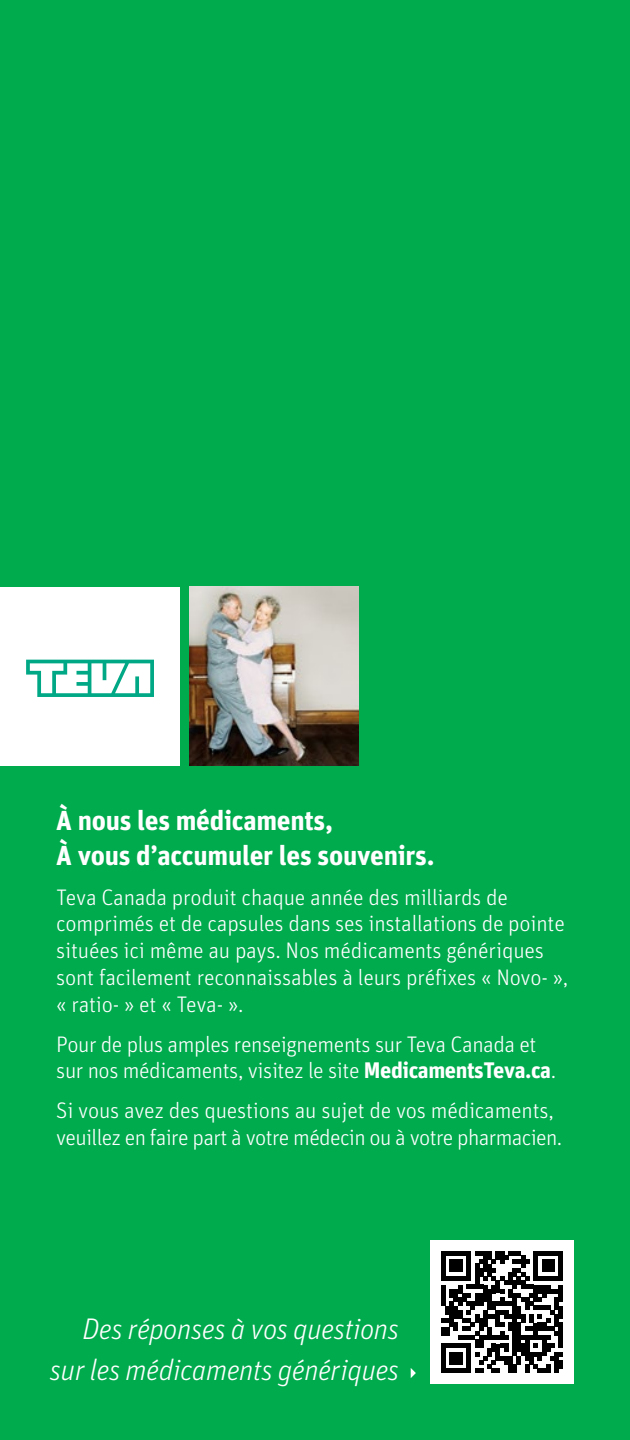
<style>
.page{position:relative;width:630px;height:1440px;background:#00ab4e}
.page>*{position:absolute;margin:0;border:0;box-sizing:border-box;transform-origin:0 0}
.Body_bold{font:italic 300 29.75px "Unit OT";letter-spacing:-.01em;color:#fff}
.Body_no_indent{font:700 27.5px/35px "Unit OT";letter-spacing:-.01em;color:#fff}
.Body_no_indent-2{font:300 22.5px/27px "Unit OT";letter-spacing:-.01em;color:#fff}
.Body_no_indent-3{font:300 22.5px/27px "Unit OT";letter-spacing:-.03em;color:#fff}
.s1{font-weight:700}
</style>
<div class="page">
<div style="left:0;top:587px;width:179px;height:178px;background:#fff"></div>
<svg style="left:26px;top:660px;width:128px;height:37px"></svg>
<img style="left:189px;top:587px;width:170px;height:178px">
<svg style="left:411px;top:1368px;width:5px;height:10px"></svg>
<div style="left:431px;top:1241px;width:143px;height:143px;background:#fff"></div>
<svg style="left:441px;top:1251px;width:122px;height:122px"></svg>
<p class="Body_no_indent" style="left:56px;top:803px;width:380px">À nous les médicaments,<br>À vous d’accumuler les souvenirs.</p>
<p class="Body_no_indent-2" style="left:56px;top:884px;width:514px">Teva Canada produit chaque année des milliards de comprimés et de capsules dans ses installations de pointe situées ici même au pays. Nos médicaments génériques sont facilement reconnaissables à leurs préfixes « Novo- », « ratio- » et « Teva- ».</p>
<p class="Body_no_indent-2" style="left:56px;top:1031px;width:501px">Pour de plus amples renseignements sur Teva Canada et sur nos médicaments, visitez le site <span class="s1">MedicamentsTeva.ca</span>.</p>
<p class="Body_no_indent-3" style="left:56px;top:1097px;width:507px">Si vous avez des questions au sujet de vos médicaments, veuillez en faire part à votre médecin ou à votre pharmacien.</p>
<p class="Body_bold" style="left:83px;top:1312px;width:318px">Des réponses à vos questions</p>
<p class="Body_bold" style="left:50px;top:1352px;width:351px">sur les médicaments génériques</p>
</div>
